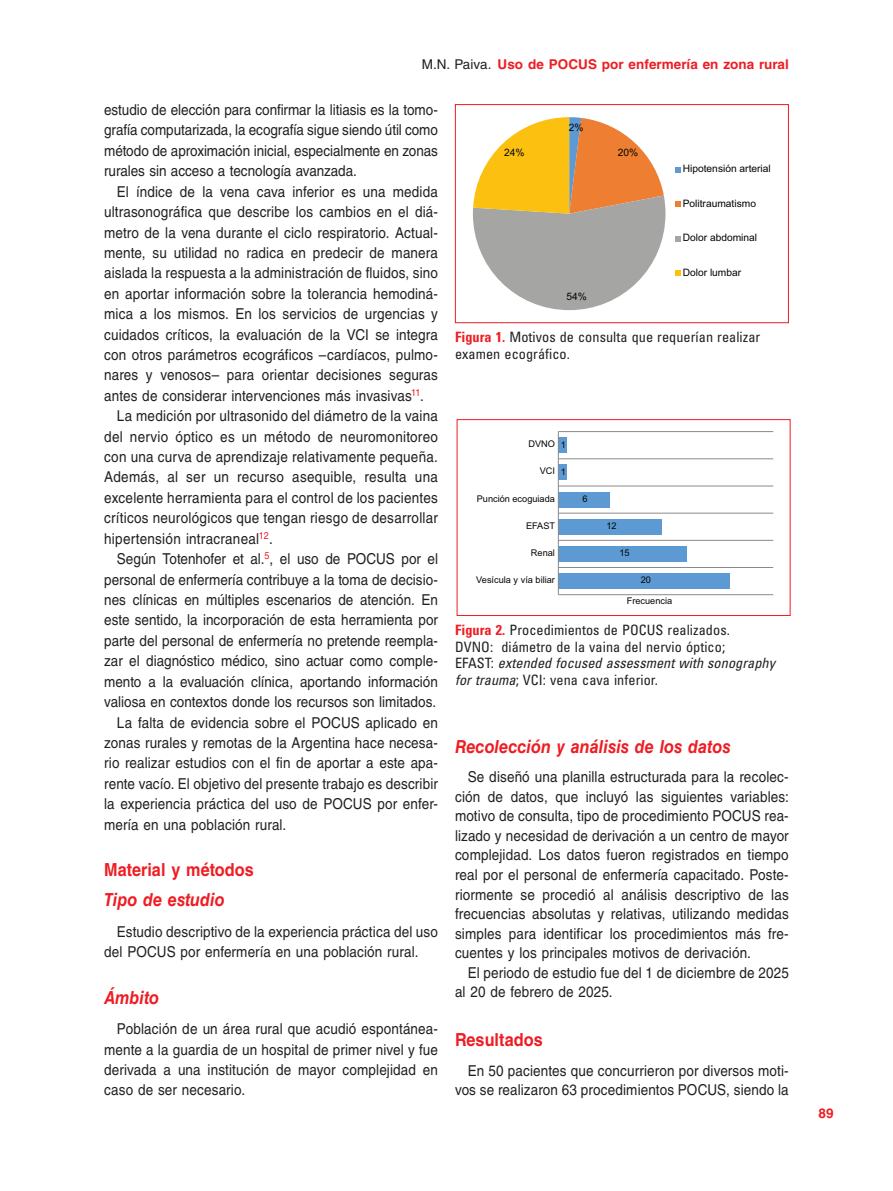
<style>
.page{position:relative;width:893px;height:1191px;background:#fff}
.page>*{position:absolute;margin:0;border:0;box-sizing:border-box;transform-origin:0 0}
.t1{font:italic 700 18px "Helvetica LT Std";letter-spacing:.005em;color:#ee1d23;scale:.9 1}
.t2{font:700 18px "Helvetica LT Std";letter-spacing:.005em;color:#ee1d23;scale:.9 1}
.t3{font:15px/19.5px "Helvetica LT Std";letter-spacing:.01em;color:#231f20;text-align:justify;scale:.9 1}
.t4{font:condensed 14.25px/16.5px "Univers LT Std";letter-spacing:.005em;color:#231f20}
.t5{font:700 13.5px "Helvetica LT Std";letter-spacing:.005em;color:#ee1d23}
.t6{font:10.2px "Arial";color:#050504}
.t7{font:9.15px "Arial";color:#050504}
.s1{font-weight:400;color:#231f20}
.s2{font-weight:700;color:#ee1d23}
.s3{font-style:italic}
</style>
<div class="page">
<hr style="left:558px;top:594px;width:215px;height:1px;background:#8b8a8a">
<hr style="left:558px;top:567px;width:215px;height:1px;background:#8b8a8a">
<hr style="left:558px;top:540px;width:215px;height:1px;background:#8b8a8a">
<hr style="left:558px;top:513px;width:215px;height:1px;background:#8b8a8a">
<hr style="left:558px;top:485px;width:215px;height:1px;background:#8b8a8a">
<hr style="left:558px;top:458px;width:215px;height:1px;background:#8b8a8a">
<hr style="left:558px;top:431px;width:215px;height:1px;background:#8b8a8a">
<div style="left:558px;top:573px;width:172px;height:15px;background:#5d9ad3"></div>
<div style="left:558px;top:546px;width:129px;height:15px;background:#5d9ad3"></div>
<div style="left:558px;top:519px;width:103px;height:15px;background:#5d9ad3"></div>
<div style="left:558px;top:492px;width:52px;height:15px;background:#5d9ad3"></div>
<div style="left:558px;top:465px;width:9px;height:15px;background:#5d9ad3"></div>
<div style="left:558px;top:437px;width:9px;height:16px;background:#5d9ad3"></div>
<hr style="left:558px;top:431px;width:1px;height:163px;background:#8b8a8a">
<div style="left:457px;top:419px;width:333px;height:197px;border:1px solid #ee1d23"></div>
<svg style="left:473px;top:117px;width:192px;height:193px"></svg>
<svg style="left:675px;top:167px;width:6px;height:5px"></svg>
<svg style="left:675px;top:202px;width:6px;height:5px"></svg>
<svg style="left:675px;top:236px;width:6px;height:5px"></svg>
<svg style="left:675px;top:271px;width:6px;height:5px"></svg>
<div style="left:455px;top:104px;width:334px;height:219px;border:1px solid #ee1d23"></div>
<p class="t5" style="left:422px;top:56px;width:369px"><span class="s1">M.N. Paiva.</span> Uso de POCUS por enfermería en zona rural</p>
<p class="t3" style="left:104px;top:99px;width:372px;line-height:20.4px">estudio de elección para confirmar la litiasis es la tomo&shy;grafía computarizada, la ecografía sigue siendo útil como método de aproximación inicial, especialmente en zonas rurales sin acceso a tecnología avanzada.</p>
<p class="t3" style="left:117px;top:182px;width:358px">El índice de la vena cava inferior es una medida</p>
<p class="t3" style="left:104px;top:202px;width:372px">ultrasonográfica que describe los cambios en el diá-</p>
<p class="t3" style="left:104px;top:222px;width:372px">metro de la vena durante el ciclo respiratorio. Actual-</p>
<p class="t3" style="left:104px;top:243px;width:372px">mente, su utilidad no radica en predecir de manera</p>
<p class="t3" style="left:104px;top:263px;width:372px">aislada la respuesta a la administración de fluidos, sino</p>
<p class="t3" style="left:104px;top:284px;width:372px">en aportar información sobre la tolerancia hemodiná-</p>
<p class="t3" style="left:104px;top:304px;width:372px">mica a los mismos. En los servicios de urgencias y</p>
<p class="t3" style="left:104px;top:324px;width:372px">cuidados críticos, la evaluación de la VCI se integra</p>
<p class="t3" style="left:104px;top:345px;width:372px">con otros parámetros ecográficos –cardíacos, pulmo-</p>
<p class="t3" style="left:104px;top:365px;width:372px">nares y venosos– para orientar decisiones seguras</p>
<p class="t3" style="left:104px;top:386px;width:357px">antes de considerar intervenciones más invasivas<sup>11</sup>.</p>
<p class="t3" style="left:117px;top:406px;width:358px">La medición por ultrasonido del diámetro de la vaina</p>
<p class="t3" style="left:104px;top:426px;width:372px">del nervio óptico es un método de neuromonitoreo</p>
<p class="t3" style="left:104px;top:447px;width:372px">con una curva de aprendizaje relativamente pequeña.</p>
<p class="t3" style="left:104px;top:467px;width:372px">Además, al ser un recurso asequible, resulta una</p>
<p class="t3" style="left:104px;top:488px;width:372px">excelente herramienta para el control de los pacientes</p>
<p class="t3" style="left:104px;top:508px;width:372px">críticos neurológicos que tengan riesgo de desarrollar</p>
<p class="t3" style="left:104px;top:529px;width:189px">hipertensión intracraneal<sup>12</sup>.</p>
<p class="t3" style="left:117px;top:549px;width:358px">Según Totenhofer et al.<sup>5</sup>, el uso de POCUS por el</p>
<p class="t3" style="left:104px;top:569px;width:372px">personal de enfermería contribuye a la toma de decisio-</p>
<p class="t3" style="left:104px;top:590px;width:372px">nes clínicas en múltiples escenarios de atención. En</p>
<p class="t3" style="left:104px;top:610px;width:372px">este sentido, la incorporación de esta herramienta por</p>
<p class="t3" style="left:104px;top:631px;width:372px">parte del personal de enfermería no pretende reempla-</p>
<p class="t3" style="left:104px;top:651px;width:372px">zar el diagnóstico médico, sino actuar como comple-</p>
<p class="t3" style="left:104px;top:671px;width:372px">mento a la evaluación clínica, aportando información</p>
<p class="t3" style="left:104px;top:692px;width:370px">valiosa en contextos donde los recursos son limitados.</p>
<p class="t3" style="left:117px;top:712px;width:358px">La falta de evidencia sobre el POCUS aplicado en</p>
<p class="t3" style="left:104px;top:733px;width:372px">zonas rurales y remotas de la Argentina hace necesa-</p>
<p class="t3" style="left:104px;top:753px;width:372px">rio realizar estudios con el fin de aportar a este apa-</p>
<p class="t3" style="left:104px;top:773px;width:372px">rente vacío. El objetivo del presente trabajo es describir</p>
<p class="t3" style="left:104px;top:794px;width:372px">la experiencia práctica del uso de POCUS por enfer-</p>
<p class="t3" style="left:104px;top:814px;width:204px">mería en una población rural.</p>
<p class="t2" style="left:104px;top:859px;width:168px">Material y métodos</p>
<p class="t1" style="left:104px;top:889px;width:135px">Tipo de estudio</p>
<p class="t3" style="left:104px;top:921px;width:372px;line-height:20.4px;text-indent:13px">Estudio descriptivo de la experiencia práctica del uso del POCUS por enfermería en una población rural.</p>
<p class="t1" style="left:104px;top:986px;width:63px">Ámbito</p>
<p class="t3" style="left:104px;top:1018px;width:372px;line-height:20.4px;text-indent:13px">Población de un área rural que acudió espontánea&shy;mente a la guardia de un hospital de primer nivel y fue derivada a una institución de mayor complejidad en caso de ser necesario.</p>
<p class="t6" style="left:504px;top:146px;width:22px">24%</p>
<p class="t6" style="left:569px;top:121px;width:16px">2%</p>
<p class="t6" style="left:618px;top:146px;width:22px">20%</p>
<p class="t6" style="left:566px;top:289px;width:22px">54%</p>
<p class="t6" style="left:683px;top:162px;width:90px">Hipotensión arterial</p>
<p class="t6" style="left:683px;top:196px;width:75px">Politraumatismo</p>
<p class="t6" style="left:683px;top:231px;width:76px">Dolor abdominal</p>
<p class="t6" style="left:683px;top:265px;width:60px">Dolor lumbar</p>
<p class="t4" style="left:455px;top:329px;width:307px"><span class="s2">Figura 1.</span> Motivos de consulta que requerían realizar examen ecográfico.</p>
<p class="t7" style="left:528px;top:438px;width:28px">DVNO</p>
<p class="t7" style="left:561px;top:438px;width:7px">1</p>
<p class="t7" style="left:540px;top:465px;width:17px">VCI</p>
<p class="t7" style="left:561px;top:465px;width:7px">1</p>
<p class="t7" style="left:477px;top:492px;width:80px">Punción ecoguiada</p>
<p class="t7" style="left:526px;top:519px;width:31px">EFAST</p>
<p class="t7" style="left:531px;top:546px;width:26px">Renal</p>
<p class="t7" style="left:476px;top:573px;width:80px">Vesícula y vía biliar</p>
<p class="t7" style="left:582px;top:492px;width:7px">6</p>
<p class="t7" style="left:606px;top:519px;width:12px">12</p>
<p class="t7" style="left:619px;top:547px;width:12px">15</p>
<p class="t7" style="left:641px;top:574px;width:12px">20</p>
<p class="t7" style="left:627px;top:594px;width:47px">Frecuencia</p>
<p class="t4" style="left:455px;top:621px;width:322px"><span class="s2">Figura 2.</span> Procedimientos de POCUS realizados.<br>DVNO: diámetro de la vaina del nervio óptico;<br>EFAST: <span class="s3">extended focused assessment with sonography for trauma</span>; VCI: vena cava inferior.</p>
<p class="t1" style="left:455px;top:735px;width:308px">Recolección y análisis de los datos</p>
<p class="t3" style="left:455px;top:767px;width:372px;text-indent:13px">Se diseñó una planilla estructurada para la recolec&shy;ción de datos, que incluyó las siguientes variables: motivo de consulta, tipo de procedimiento POCUS rea&shy;lizado y necesidad de derivación a un centro de mayor complejidad. Los datos fueron registrados en tiempo real por el personal de enfermería capacitado. Poste&shy;riormente se procedió al análisis descriptivo de las frecuencias absolutas y relativas, utilizando medidas simples para identificar los procedimientos más fre&shy;cuentes y los principales motivos de derivación.</p>
<p class="t3" style="left:455px;top:962px;width:372px;text-indent:13px">El periodo de estudio fue del 1 de diciembre de 2025 al 20 de febrero de 2025.</p>
<p class="t2" style="left:455px;top:1029px;width:99px">Resultados</p>
<p class="t3" style="left:455px;top:1060px;width:372px;text-align:right">En 50 pacientes que concurrieron por diversos moti&shy;vos se realizaron 63 procedimientos POCUS, siendo la</p>
<p class="t5" style="left:819px;top:1104px;width:17px">89</p>
</div>
